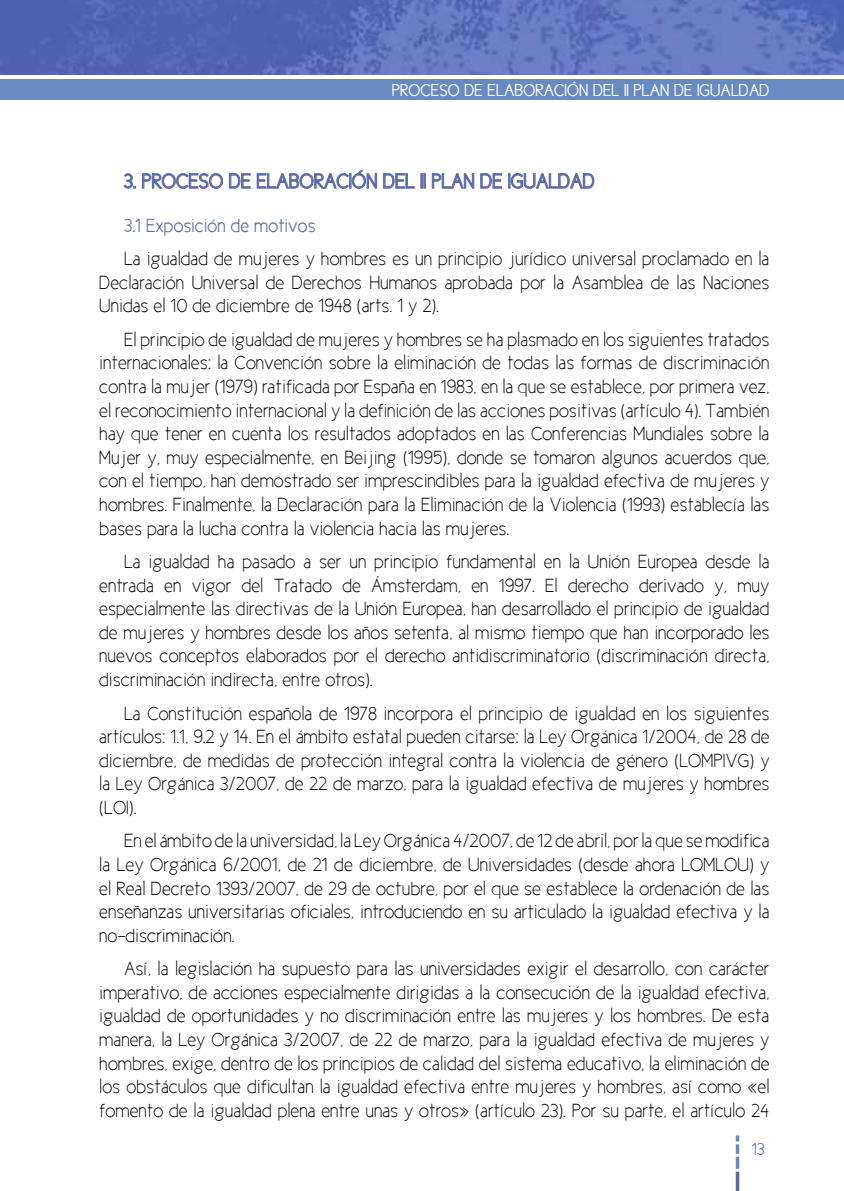
<style>
.page{position:relative;width:844px;height:1191px;background:#fff}
.page>*{position:absolute;margin:0;border:0;box-sizing:border-box;transform-origin:0 0}
.t1{font:21px "New Cicle Gordita";color:#5a69aa}
.t2{font:19.25px/23.6px "New Cicle Fina";color:#000;text-align:justify}
.t3{font:19.25px "New Cicle Semi";color:#5a69aa}
.t4{font:17.5px "New Cicle Gordita";color:#fff}
.t5{font:17.5px "New Cicle Semi";color:#5a69aa}
</style>
<div class="page">
<div style="left:0;top:80px;width:843px;height:20px;background:#698ac1"></div>
<svg style="left:735px;top:1135px;width:4px;height:18px"></svg>
<svg style="left:735px;top:1156px;width:4px;height:12px"></svg>
<svg style="left:735px;top:1171px;width:4px;height:20px"></svg>
<img style="left:1px;top:0;width:842px;height:74px">
<hr style="left:0;top:0;width:1px;height:74px;background:#5a69aa">
<svg style="left:124px;top:173px;width:12px;height:16px"></svg>
<svg style="left:142px;top:173px;width:81px;height:16px"></svg>
<svg style="left:229px;top:173px;width:21px;height:15px"></svg>
<svg style="left:257px;top:170px;width:120px;height:19px"></svg>
<svg style="left:383px;top:173px;width:31px;height:15px"></svg>
<svg style="left:420px;top:173px;width:5px;height:15px"></svg>
<svg style="left:432px;top:173px;width:42px;height:16px"></svg>
<svg style="left:480px;top:173px;width:22px;height:15px"></svg>
<svg style="left:508px;top:173px;width:86px;height:16px"></svg>
<p class="t4" style="left:392px;top:81px;width:379px">PROCESO DE ELABORACIÓN DEL II PLAN DE IGUALDAD</p>
<p class="t1" style="left:124px;top:170px;width:472px">3. PROCESO DE ELABORACIÓN DEL II PLAN DE IGUALDAD</p>
<p class="t3" style="left:124px;top:215px;width:193px">3.1 Exposición de motivos</p>
<p class="t2" style="left:99px;top:247px;width:671px;text-indent:25px">La igualdad de mujeres y hombres es un principio jurídico universal proclamado en la Declaración Universal de Derechos Humanos aprobada por la Asamblea de las Naciones Unidas el 10 de diciembre de 1948 (arts. 1 y 2).</p>
<p class="t2" style="left:99px;top:327px;width:671px;text-indent:25px">El principio de igualdad de mujeres y hombres se ha plasmado en los siguientes tratados internacionales: la Convención sobre la eliminación de todas las formas de discriminación contra la mujer (1979) ratificada por España en 1983, en la que se establece, por primera vez, el reconocimiento internacional y la definición de las acciones positivas (artículo 4). También hay que tener en cuenta los resultados adoptados en las Conferencias Mundiales sobre la Mujer y, muy especialmente, en Beijing (1995), donde se tomaron algunos acuerdos que, con el tiempo, han demostrado ser imprescindibles para la igualdad efectiva de mujeres y hombres. Finalmente, la Declaración para la Eliminación de la Violencia (1993) establecía las bases para la lucha contra la violencia hacia las mujeres.</p>
<p class="t2" style="left:99px;top:550px;width:671px;text-indent:25px">La igualdad ha pasado a ser un principio fundamental en la Unión Europea desde la entrada en vigor del Tratado de Ámsterdam, en 1997. El derecho derivado y, muy especialmente las directivas de la Unión Europea, han desarrollado el principio de igualdad de mujeres y hombres desde los años setenta, al mismo tiempo que han incorporado les nuevos conceptos elaborados por el derecho antidiscriminatorio (discriminación directa, discriminación indirecta, entre otros).</p>
<p class="t2" style="left:99px;top:701px;width:671px;text-indent:25px">La Constitución española de 1978 incorpora el principio de igualdad en los siguientes artículos: 1.1, 9.2 y 14. En el ámbito estatal pueden citarse: la Ley Orgánica 1/2004, de 28 de diciembre, de medidas de protección integral contra la violencia de género (LOMPIVG) y la Ley Orgánica 3/2007, de 22 de marzo, para la igualdad efectiva de mujeres y hombres (LOI).</p>
<p class="t2" style="left:99px;top:829px;width:671px;text-indent:25px">En el ámbito de la universidad, la Ley Orgánica 4/2007, de 12 de abril, por la que se modifica la Ley Orgánica 6/2001, de 21 de diciembre, de Universidades (desde ahora LOMLOU) y el Real Decreto 1393/2007, de 29 de octubre, por el que se establece la ordenación de las enseñanzas universitarias oficiales, introduciendo en su articulado la igualdad efectiva y la no-discriminación.</p>
<p class="t2" style="left:99px;top:957px;width:671px;text-indent:25px">Así, la legislación ha supuesto para las universidades exigir el desarrollo, con carácter imperativo, de acciones especialmente dirigidas a la consecución de la igualdad efectiva, igualdad de oportunidades y no discriminación entre las mujeres y los hombres. De esta manera, la Ley Orgánica 3/2007, de 22 de marzo, para la igualdad efectiva de mujeres y hombres, exige, dentro de los principios de calidad del sistema educativo, la eliminación de los obstáculos que dificultan la igualdad efectiva entre mujeres y hombres, así como «el fomento de la igualdad plena entre unas y otros» (artículo 23). Por su parte, el artículo 24</p>
<p class="t5" style="left:751px;top:1140px;width:14px">13</p>
</div>
